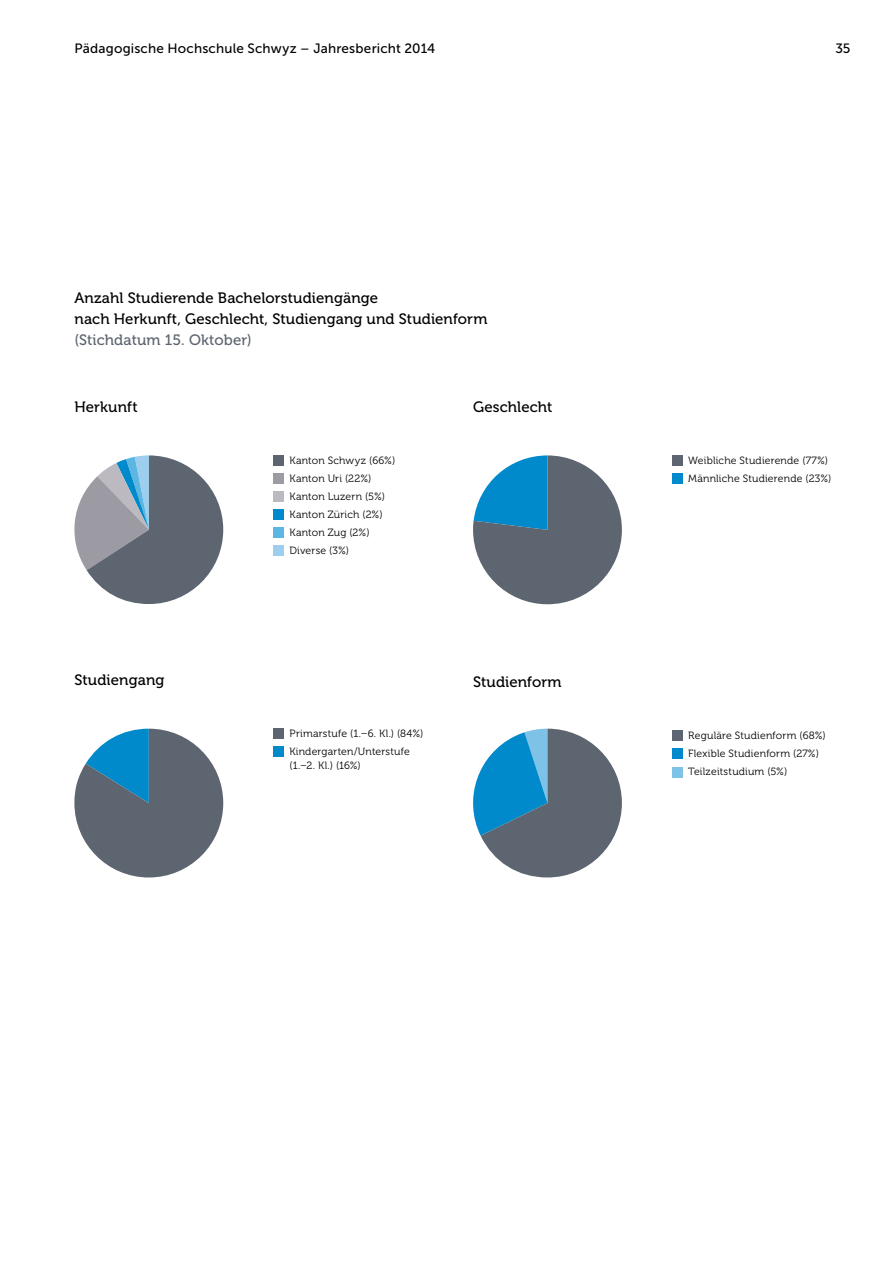
<style>
.page{position:relative;width:893px;height:1263px;background:#fff}
.page>*{position:absolute;margin:0;border:0;box-sizing:border-box;transform-origin:0 0}
.t1{font:15px/21px "Museo 500";letter-spacing:.005em;color:#000}
.t2{font:15px "Museo 500";letter-spacing:.01em;color:#5d6570}
.t3{font:13.5px "Museo Sans 500";letter-spacing:.015em;color:#000}
.t4{font:10.5px/18px "Museo 300";letter-spacing:.02em;color:#000}
</style>
<div class="page">
<div style="left:274px;top:455px;width:10px;height:11px;background:#5d6570"></div>
<div style="left:274px;top:473px;width:10px;height:11px;background:#9c9ba3"></div>
<div style="left:274px;top:491px;width:10px;height:11px;background:#bcbac0"></div>
<div style="left:274px;top:509px;width:10px;height:11px;background:#008acb"></div>
<div style="left:274px;top:527px;width:10px;height:11px;background:#5bb6e2"></div>
<div style="left:274px;top:545px;width:10px;height:11px;background:#9dceed"></div>
<div style="left:672px;top:455px;width:11px;height:11px;background:#5d6570"></div>
<div style="left:672px;top:473px;width:11px;height:11px;background:#008acb"></div>
<div style="left:274px;top:729px;width:10px;height:10px;background:#5d6570"></div>
<div style="left:274px;top:747px;width:10px;height:10px;background:#008acb"></div>
<div style="left:672px;top:730px;width:11px;height:11px;background:#5d6570"></div>
<div style="left:672px;top:748px;width:11px;height:11px;background:#008acb"></div>
<div style="left:672px;top:767px;width:11px;height:11px;background:#7ec2e8"></div>
<svg style="left:74px;top:729px;width:149px;height:148px"></svg>
<svg style="left:74px;top:455px;width:149px;height:149px"></svg>
<svg style="left:473px;top:455px;width:149px;height:149px"></svg>
<svg style="left:473px;top:729px;width:149px;height:148px"></svg>
<p class="t3" style="left:74px;top:41px;width:362px">Pädagogische Hochschule Schwyz – Jahresbericht 2014</p>
<p class="t3" style="left:836px;top:41px;width:16px">35</p>
<h1 class="t1" style="left:74px;top:287px;width:415px">Anzahl Studierende Bachelorstudiengänge<br>nach Herkunft, Geschlecht, Studiengang und Studienform</h1>
<h1 class="t2" style="left:74px;top:331px;width:179px">(Stichdatum 15. Oktober)</h1>
<h1 class="t1" style="left:74px;top:397px;width:65px">Herkunft</h1>
<h1 class="t1" style="left:74px;top:670px;width:91px">Studiengang</h1>
<p class="t4" style="left:289px;top:452px;width:107px">Kanton Schwyz (66%)<br>Kanton Uri (22%)<br>Kanton Luzern (5%)<br>Kanton Zürich (2%)<br>Kanton Zug (2%)<br>Diverse (3%)</p>
<p class="t4" style="left:289px;top:725px;width:135px">Primarstufe (1.–6. Kl.) (84%)<br>Kindergarten/Unterstufe</p>
<p class="t4" style="left:289px;top:756px;width:73px">(1.–2. Kl.) (16%)</p>
<h1 class="t1" style="left:473px;top:397px;width:81px">Geschlecht</h1>
<h1 class="t1" style="left:473px;top:671px;width:90px">Studienform</h1>
<p class="t4" style="left:688px;top:452px;width:145px">Weibliche Studierende (77%)<br>Männliche Studierende (23%)</p>
<p class="t4" style="left:688px;top:726px;width:139px">Reguläre Studienform (68%)<br>Flexible Studienform (27%)<br>Teilzeitstudium (5%)</p>
</div>
